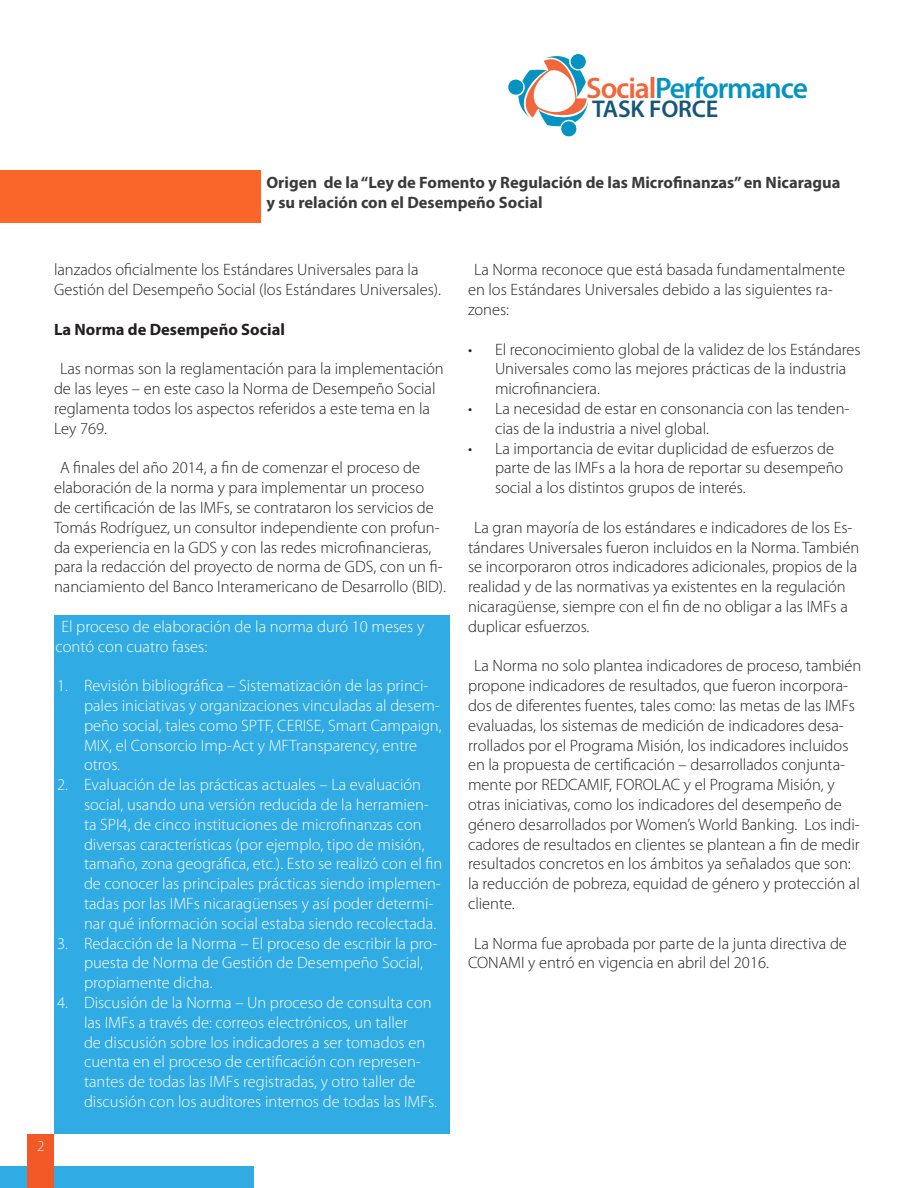
<style>
.page{position:relative;width:918px;height:1188px;background:#fff}
.page>*{position:absolute;margin:0;border:0;box-sizing:border-box;transform-origin:0 0}
.t1{font:600 29.7px "Myriad Pro";letter-spacing:-.04em;color:#0594c2}
.t2{font:600 24.3px "Myriad Pro";letter-spacing:-.01em;color:#165678}
.t3{font:300 16.5px/19.8px "Myriad Pro";color:#231f20}
.t4{font:300 16.5px/19.8px "Myriad Pro";color:#fff}
.t5{font:700 16.5px/19.8px "Myriad Pro";color:#3b3a3b}
.t6{font:700 16.5px "Myriad Pro";color:#231f20}
.t7{font:300 15px "Myriad Pro";color:#fff}
.s1{color:#f2663b}
</style>
<div class="page">
<div style="left:0;top:170px;width:260px;height:52px;background:#fa6629"></div>
<div style="left:0;top:1167px;width:253px;height:21px;background:#30abe3"></div>
<div style="left:27px;top:1134px;width:27px;height:54px;background:#f25926"></div>
<svg style="left:508px;top:54px;width:80px;height:82px"></svg>
<div style="left:54px;top:616px;width:396px;height:518px;background:#30abe3"></div>
<h1 class="t1" style="left:586px;top:69px;width:223px"><span class="s1">Social</span>Performance</h1>
<h2 class="t2" style="left:592px;top:93px;width:128px">TASK FORCE</h2>
<p class="t5" style="left:266px;top:172px;width:576px">Origen de la “Ley de Fomento y Regulación de las Microfinanzas” en Nicaragua y su relación con el Desempeño Social</p>
<p class="t3" style="left:54px;top:260px;width:389px">lanzados oficialmente los Estándares Universales para la<br>Gestión del Desempeño Social (los Estándares Universales).</p>
<p class="t6" style="left:54px;top:319px;width:232px">La Norma de Desempeño Social</p>
<p class="t3" style="left:54px;top:359px;width:391px;text-indent:6px">Las normas son la reglamentación para la implementación de las leyes – en este caso la Norma de Desempeño Social reglamenta todos los aspectos referidos a este tema en la Ley 769.</p>
<p class="t3" style="left:54px;top:458px;width:394px;text-indent:6px">A finales del año 2014, a fin de comenzar el proceso de elaboración de la norma y para implementar un proceso<br>de certificación de las IMFs, se contrataron los servicios de Tomás Rodríguez, un consultor independiente con profun&shy;da experiencia en la GDS y con las redes microfinancieras, para la redacción del proyecto de norma de GDS, con un fi&shy;nanciamiento del Banco Interamericano de Desarrollo (BID).</p>
<p class="t4" style="left:56px;top:617px;width:370px;text-indent:6px">El proceso de elaboración de la norma duró 10 meses y contó con cuatro fases:</p>
<p class="t4" style="left:84px;top:676px;width:359px;text-indent:-27px">1. Revisión bibliográfica – Sistematización de las princi&shy;pales iniciativas y organizaciones vinculadas al desem&shy;peño social, tales como SPTF, CERISE, Smart Campaign, MIX, el Consorcio Imp-Act y MFTransparency, entre otros.</p>
<p class="t4" style="left:84px;top:775px;width:360px;text-indent:-27px">2. Evaluación de las prácticas actuales – La evaluación social, usando una versión reducida de la herramien&shy;ta SPI4, de cinco instituciones de microfinanzas con diversas características (por ejemplo, tipo de misión, tamaño, zona geográfica, etc.). Esto se realizó con el fin de conocer las principales prácticas siendo implemen&shy;tadas por las IMFs nicaragüenses y así poder determi&shy;nar qué información social estaba siendo recolectada.</p>
<p class="t4" style="left:84px;top:934px;width:355px;text-indent:-27px">3. Redacción de la Norma – El proceso de escribir la pro&shy;puesta de Norma de Gestión de Desempeño Social, propiamente dicha.</p>
<p class="t4" style="left:84px;top:993px;width:354px;text-indent:-27px">4. Discusión de la Norma – Un proceso de consulta con las IMFs a través de: correos electrónicos, un taller<br>de discusión sobre los indicadores a ser tomados en cuenta en el proceso de certificación con represen&shy;tantes de todas las IMFs registradas, y otro taller de discusión con los auditores internos de todas las IMFs.</p>
<p class="t7" style="left:37px;top:1137px;width:9px">2</p>
<p class="t3" style="left:468px;top:260px;width:379px;text-indent:6px">La Norma reconoce que está basada fundamentalmente en los Estándares Universales debido a las siguientes ra-</p>
<p class="t3" style="left:468px;top:300px;width:43px">zones:</p>
<p class="t3" style="left:468px;top:340px;width:394px">• El reconocimiento global de la validez de los Estándares</p>
<p class="t3" style="left:495px;top:359px;width:353px">Universales como las mejores prácticas de la industria microfinanciera.</p>
<p class="t3" style="left:468px;top:399px;width:383px">• La necesidad de estar en consonancia con las tenden-</p>
<p class="t3" style="left:495px;top:419px;width:215px">cias de la industria a nivel global.</p>
<p class="t3" style="left:468px;top:439px;width:368px">• La importancia de evitar duplicidad de esfuerzos de</p>
<p class="t3" style="left:495px;top:458px;width:350px">parte de las IMFs a la hora de reportar su desempeño social a los distintos grupos de interés.</p>
<p class="t3" style="left:468px;top:518px;width:393px;text-indent:6px">La gran mayoría de los estándares e indicadores de los Es&shy;tándares Universales fueron incluidos en la Norma. También se incorporaron otros indicadores adicionales, propios de la realidad y de las normativas ya existentes en la regulación</p>
<p class="t3" style="left:468px;top:597px;width:381px">nicaragüense, siempre con el fin de no obligar a las IMFs a duplicar esfuerzos.</p>
<p class="t3" style="left:468px;top:656px;width:395px;text-indent:6px">La Norma no solo plantea indicadores de proceso, también propone indicadores de resultados, que fueron incorpora-</p>
<p class="t3" style="left:468px;top:696px;width:389px">dos de diferentes fuentes, tales como: las metas de las IMFs evaluadas, los sistemas de medición de indicadores desa-</p>
<p class="t3" style="left:468px;top:736px;width:393px">rrollados por el Programa Misión, los indicadores incluidos en la propuesta de certificación – desarrollados conjunta&shy;mente por REDCAMIF, FOROLAC y el Programa Misión, y otras iniciativas, como los indicadores del desempeño de género desarrollados por Women’s World Banking. Los indi&shy;cadores de resultados en clientes se plantean a fin de medir resultados concretos en los ámbitos ya señalados que son:</p>
<p class="t3" style="left:468px;top:874px;width:393px">la reducción de pobreza, equidad de género y protección al cliente.</p>
<p class="t3" style="left:468px;top:934px;width:380px;text-indent:6px">La Norma fue aprobada por parte de la junta directiva de<br>CONAMI y entró en vigencia en abril del 2016.</p>
</div>
